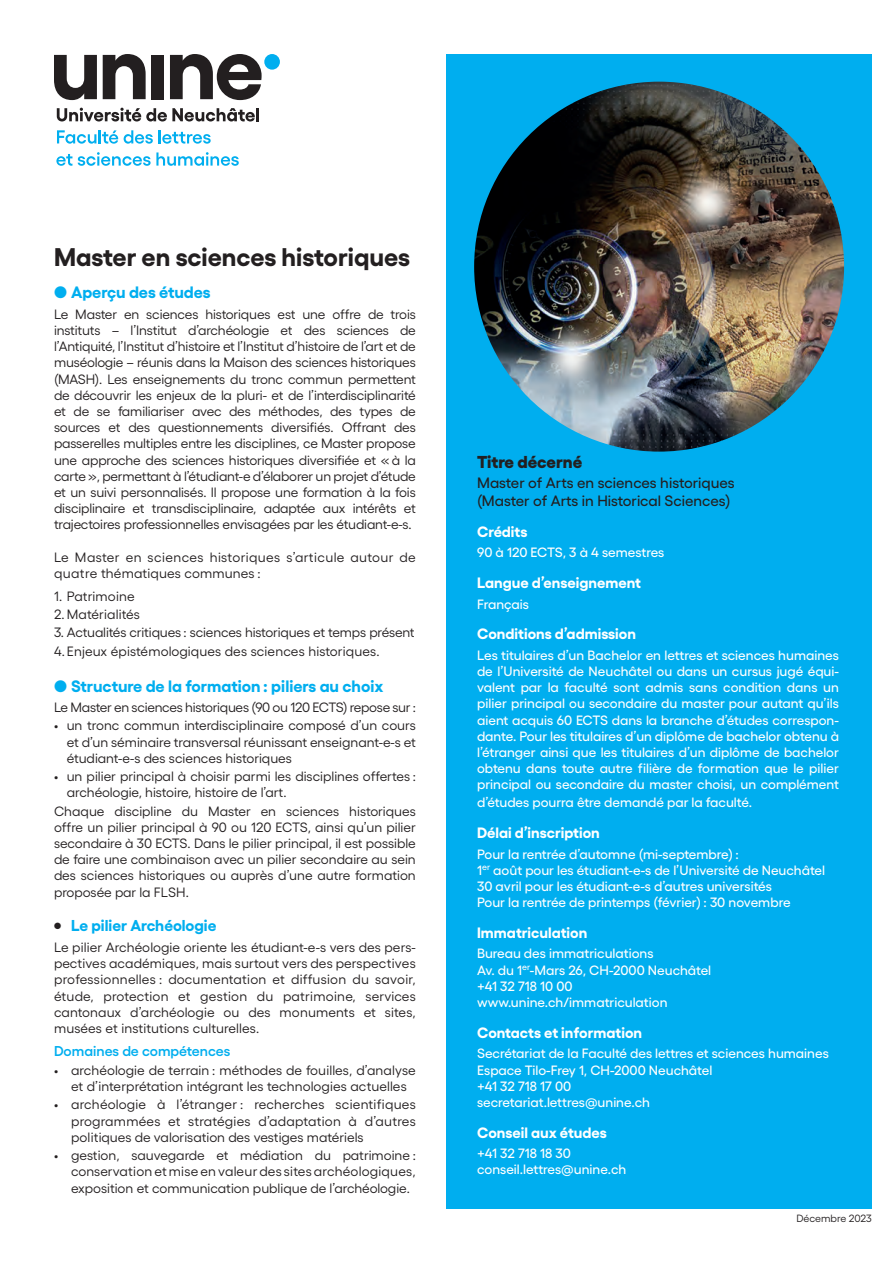
<style>
.page{position:relative;width:893px;height:1263px;background:#fff}
.page>*{position:absolute;margin:0;border:0;box-sizing:border-box;transform-origin:0 0}
.t1{font:700 25.5px "Gellix";color:#231f20}
.t2{font:800 17.25px "Gellix";color:#231f20}
.t3{font:700 16.5px "Gellix";color:#00aeef}
.t4{font:700 15.75px "Gellix";color:#00aeef}
.t5{font:700 15px "Gellix";color:#fff}
.t6{font:500 15px/18px "Gellix";color:#231f20}
.t7{font:600 14.25px "Gellix";color:#00aeef}
.t8{font:13.5px/16.2px "Gellix";color:#231f20;text-align:justify}
.t9{font:500 13.5px/16.2px "Gellix";color:#fff}
.t10{font:13.5px/16.2px "Gellix";letter-spacing:.03em;color:#231f20}
.t11{font:13.5px "Gellix";letter-spacing:-.02em;color:#231f20}
.t12{font:10.5px "Gellix";letter-spacing:-.01em;color:#231f20}
.s1{font-size:9px;color:#231f20}
</style>
<div class="page">
<div style="left:446px;top:54px;width:426px;height:1155px;background:#00aeef"></div>
<img style="left:474px;top:82px;width:370px;height:370px;border-radius:185px">
<svg style="left:57px;top:108px;width:202px;height:13px"></svg>
<svg style="left:57px;top:130px;width:61px;height:14px"></svg>
<svg style="left:124px;top:130px;width:29px;height:14px"></svg>
<svg style="left:159px;top:130px;width:52px;height:14px"></svg>
<svg style="left:56px;top:154px;width:16px;height:12px"></svg>
<svg style="left:78px;top:152px;width:161px;height:14px"></svg>
<div style="left:264px;top:54px;width:16px;height:16px;background:#00aeef;border-radius:50%"></div>
<svg style="left:54px;top:55px;width:43px;height:45px"></svg>
<svg style="left:103px;top:54px;width:43px;height:45px"></svg>
<div style="left:151px;top:55px;width:13px;height:44px;background:#231f20"></div>
<svg style="left:170px;top:54px;width:92px;height:46px"></svg>
<h1 class="t1" style="left:54px;top:236px;width:358px">Master en sciences historiques</h1>
<p class="t3" style="left:54px;top:279px;width:158px">● Aperçu des études</p>
<p class="t8" style="left:54px;top:305px;width:363px">Le Master en sciences historiques est une offre de trois instituts – l’Institut d’archéologie et des sciences de l’Antiquité, l’Institut d’histoire et l’Institut d’histoire de l’art et de muséologie – réunis dans la Maison des sciences historiques (MASH). Les enseignements du tronc commun permettent de découvrir les enjeux de la pluri- et de l’interdisciplinarité et de se familiariser avec des méthodes, des types de sources et des questionnements diversifiés. Offrant des passerelles multiples entre les disciplines, ce Master propose une approche des sciences historiques diversifiée et « à la carte », permettant à l’étudiant-e d’élaborer un projet d’étude et un suivi personnalisés. Il propose une formation à la fois disciplinaire et transdisciplinaire, adaptée aux intérêts et trajectoires professionnelles envisagées par les étudiant-e-s.</p>
<p class="t10" style="left:54px;top:548px;width:363px">Le Master en sciences historiques s’articule autour de quatre thématiques communes :</p>
<p class="t8" style="left:54px;top:586px;width:82px">1. Patrimoine</p>
<p class="t8" style="left:54px;top:605px;width:88px">2. Matérialités</p>
<p class="t8" style="left:54px;top:622px;width:362px;line-height:18.3px">3. Actualités critiques : sciences historiques et temps présent<br>4.Enjeux épistémologiques des sciences historiques.</p>
<p class="t3" style="left:54px;top:672px;width:331px">● Structure de la formation : piliers au choix</p>
<p class="t11" style="left:54px;top:697px;width:363px">Le Master en sciences historiques (90 ou 120 ECTS) repose sur :</p>
<p class="t8" style="left:67px;top:716px;width:351px;text-indent:-13px">• un tronc commun interdisciplinaire composé d’un cours et d’un séminaire transversal réunissant enseignant-e-s et étudiant-e-s des sciences historiques</p>
<p class="t8" style="left:67px;top:767px;width:351px;text-indent:-13px">• un pilier principal à choisir parmi les disciplines offertes : archéologie, histoire, histoire de l’art.</p>
<p class="t8" style="left:54px;top:801px;width:363px">Chaque discipline du Master en sciences historiques offre un pilier principal à 90 ou 120 ECTS, ainsi qu’un pilier secondaire à 30 ECTS. Dans le pilier principal, il est possible de faire une combinaison avec un pilier secondaire au sein des sciences historiques ou auprès d’une autre formation proposée par la FLSH.</p>
<p class="t4" style="left:54px;top:912px;width:164px"><span class="s1">●</span> Le pilier Archéologie</p>
<p class="t8" style="left:54px;top:938px;width:363px">Le pilier Archéologie oriente les étudiant-e-s vers des pers&shy;pectives académiques, mais surtout vers des perspectives professionnelles : documentation et diffusion du savoir, étude, protection et gestion du patrimoine, services cantonaux d’archéologie ou des monuments et sites, musées et institutions culturelles.</p>
<p class="t7" style="left:54px;top:1039px;width:178px">Domaines de compétences</p>
<p class="t8" style="left:54px;top:1061px;width:363px;text-align:center">• archéologie de terrain : méthodes de fouilles, d’analyse et d’interprétation intégrant les technologies actuelles</p>
<p class="t8" style="left:71px;top:1095px;width:346px;text-indent:-17px">• archéologie à l’étranger : recherches scientifiques programmées et stratégies d’adaptation à d’autres politiques de valorisation des vestiges matériels</p>
<p class="t8" style="left:71px;top:1146px;width:346px;text-indent:-17px">• gestion, sauvegarde et médiation du patrimoine : conservation et mise en valeur des sites archéologiques, exposition et communication publique de l’archéologie.</p>
<p class="t2" style="left:477px;top:448px;width:107px">Titre décerné</p>
<p class="t6" style="left:477px;top:472px;width:259px">Master of Arts en sciences historiques (Master of Arts in Historical Sciences)</p>
<p class="t5" style="left:477px;top:520px;width:52px">Crédits</p>
<p class="t9" style="left:477px;top:543px;width:189px">90 à 120 ECTS, 3 à 4 semestres</p>
<p class="t5" style="left:477px;top:571px;width:165px">Langue d’enseignement</p>
<p class="t9" style="left:477px;top:594px;width:53px">Français</p>
<p class="t5" style="left:477px;top:622px;width:160px">Conditions d’admission</p>
<p class="t9" style="left:477px;top:645px;width:363px;text-align:justify">Les titulaires d’un Bachelor en lettres et sciences humaines de l’Université de Neuchâtel ou dans un cursus jugé équi&shy;valent par la faculté sont admis sans condition dans un pilier principal ou secondaire du master pour autant qu’ils aient acquis 60 ECTS dans la branche d’études correspon&shy;dante. Pour les titulaires d’un diplôme de bachelor obtenu à l’étranger ainsi que les titulaires d’un diplôme de bachelor obtenu dans toute autre filière de formation que le pilier principal ou secondaire du master choisi, un complément</p>
<p class="t9" style="left:477px;top:793px;width:277px">d’études pourra être demandé par la faculté.</p>
<p class="t5" style="left:477px;top:821px;width:124px">Délai d’inscription</p>
<p class="t9" style="left:477px;top:844px;width:349px">Pour la rentrée d’automne (mi-septembre) :<br>1<sup>er</sup> août pour les étudiant-e-s de l’Université de Neuchâtel 30 avril pour les étudiant-e-s d’autres universités<br>Pour la rentrée de printemps (février) : 30 novembre</p>
<p class="t5" style="left:477px;top:921px;width:112px">Immatriculation</p>
<p class="t9" style="left:477px;top:944px;width:236px">Bureau des immatriculations<br>Av. du 1<sup>er</sup>-Mars 26, CH-2000 Neuchâtel +41 32 718 10 00 www.unine.ch/immatriculation</p>
<p class="t5" style="left:477px;top:1020px;width:167px">Contacts et information</p>
<p class="t9" style="left:477px;top:1044px;width:353px">Secrétariat de la Faculté des lettres et sciences humaines Espace Tilo-Frey 1, CH-2000 Neuchâtel<br>+41 32 718 17 00<br>secretariat.lettres@unine.ch</p>
<p class="t5" style="left:477px;top:1120px;width:131px">Conseil aux études</p>
<p class="t9" style="left:477px;top:1144px;width:151px">+41 32 718 18 30 conseil.lettres@unine.ch</p>
<p class="t12" style="left:796px;top:1210px;width:77px">Décembre 2023</p>
</div>
